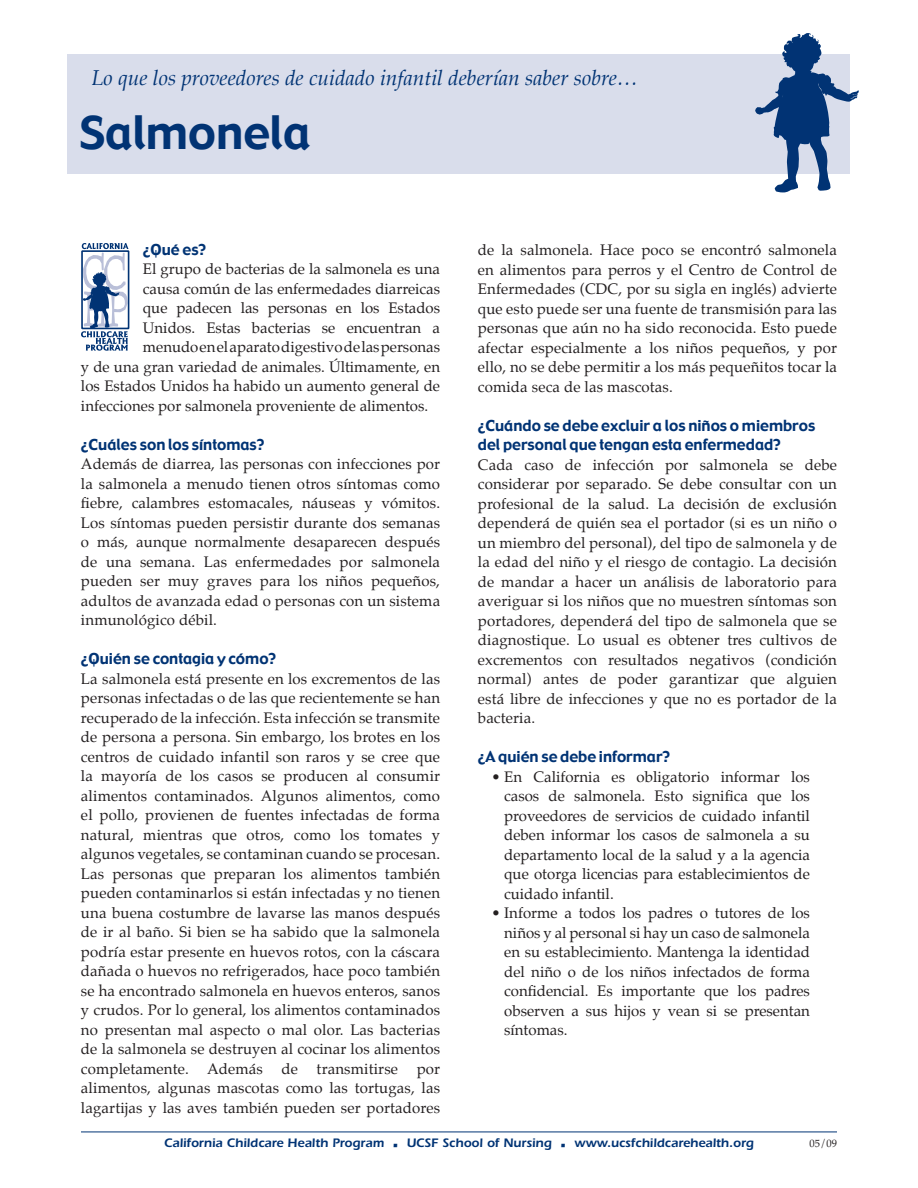
<style>
.page{position:relative;width:918px;height:1188px;background:#fff}
.page>*{position:absolute;margin:0;border:0;box-sizing:border-box;transform-origin:0 0}
.t1{font:45px "Gadget";color:#013374}
.t2{font:italic 21px "Palatino";color:#013374}
.t3{font:15px/19.5px "Palatino";color:#231f20;text-align:justify}
.t4{font:15px/19.5px "Gadget";color:#013374}
.t5{font:600 12.75px "ITC Eras Std";color:#013374}
.t6{font:10.5px "Palatino";color:#231f20}
</style>
<div class="page">
<hr style="left:81px;top:1132px;width:756px;height:1px;background:#013374">
<svg style="left:81px;top:243px;width:48px;height:108px"></svg>
<div style="left:68px;top:54px;width:782px;height:120px;background:#d9ddeb"></div>
<svg style="left:755px;top:33px;width:104px;height:159px"></svg>
<h2 class="t2" style="left:92px;top:61px;width:548px">Lo que los proveedores de cuidado infantil deberían saber sobre…</h2>
<h1 class="t1" style="left:80px;top:104px;width:232px">Salmonela</h1>
<p class="t4" style="left:143px;top:240px;width:65px">¿Qué es?</p>
<p class="t3" style="left:143px;top:260px;width:299px">El grupo de bacterias de la salmonela es una</p>
<p class="t3" style="left:143px;top:279px;width:299px">causa común de las enfermedades diarreicas</p>
<p class="t3" style="left:143px;top:299px;width:299px">que padecen las personas en los Estados</p>
<p class="t3" style="left:143px;top:318px;width:299px">Unidos. Estas bacterias se encuentran a</p>
<p class="t3" style="left:143px;top:338px;width:299px">menudo en el aparato digestivo de las personas</p>
<p class="t3" style="left:81px;top:357px;width:361px">y de una gran variedad de animales. Últimamente, en</p>
<p class="t3" style="left:81px;top:377px;width:361px">los Estados Unidos ha habido un aumento general de</p>
<p class="t3" style="left:81px;top:396px;width:349px">infecciones por salmonela proveniente de alimentos.</p>
<p class="t4" style="left:81px;top:435px;width:185px">¿Cuáles son los síntomas?</p>
<p class="t3" style="left:81px;top:455px;width:361px">Además de diarrea, las personas con infecciones por la salmonela a menudo tienen otros síntomas como fiebre, calambres estomacales, náuseas y vómitos.<br>Los síntomas pueden persistir durante dos semanas o más, aunque normalmente desaparecen después de una semana. Las enfermedades por salmonela pueden ser muy graves para los niños pequeños, adultos de avanzada edad o personas con un sistema inmunológico débil.</p>
<p class="t4" style="left:81px;top:650px;width:197px">¿Quién se contagia y cómo?</p>
<p class="t3" style="left:81px;top:669px;width:361px">La salmonela está presente en los excrementos de las personas infectadas o de las que recientemente se han recuperado de la infección. Esta infección se transmite de persona a persona. Sin embargo, los brotes en los centros de cuidado infantil son raros y se cree que la mayoría de los casos se producen al consumir alimentos contaminados. Algunos alimentos, como el pollo, provienen de fuentes infectadas de forma natural, mientras que otros, como los tomates y algunos vegetales, se contaminan cuando se procesan.<br>Las personas que preparan los alimentos también pueden contaminarlos si están infectadas y no tienen una buena costumbre de lavarse las manos después de ir al baño. Si bien se ha sabido que la salmonela podría estar presente en huevos rotos, con la cáscara dañada o huevos no refrigerados, hace poco también se ha encontrado salmonela en huevos enteros, sanos y crudos. Por lo general, los alimentos contaminados no presentan mal aspecto o mal olor. Las bacterias de la salmonela se destruyen al cocinar los alimentos completamente. Además de transmitirse por alimentos, algunas mascotas como las tortugas, las lagartijas y las aves también pueden ser portadores</p>
<p class="t3" style="left:478px;top:240px;width:361px">de la salmonela. Hace poco se encontró salmonela en alimentos para perros y el Centro de Control de Enfermedades (CDC, por su sigla en inglés) advierte que esto puede ser una fuente de transmisión para las personas que aún no ha sido reconocida. Esto puede afectar especialmente a los niños pequeños, y por ello, no se debe permitir a los más pequeñitos tocar la comida seca de las mascotas.</p>
<p class="t4" style="left:478px;top:416px;width:339px">¿Cuándo se debe excluir a los niños o miembros del personal que tengan esta enfermedad?</p>
<p class="t3" style="left:478px;top:455px;width:361px">Cada caso de infección por salmonela se debe considerar por separado. Se debe consultar con un profesional de la salud. La decisión de exclusión dependerá de quién sea el portador (si es un niño o un miembro del personal), del tipo de salmonela y de la edad del niño y el riesgo de contagio. La decisión de mandar a hacer un análisis de laboratorio para averiguar si los niños que no muestren síntomas son portadores, dependerá del tipo de salmonela que se diagnostique. Lo usual es obtener tres cultivos de excrementos con resultados negativos (condición normal) antes de poder garantizar que alguien está libre de infecciones y que no es portador de la bacteria.</p>
<p class="t4" style="left:478px;top:748px;width:194px">¿A quién se debe informar?</p>
<p class="t3" style="left:504px;top:767px;width:307px;text-indent:-13px">• En California es obligatorio informar los casos de salmonela. Esto significa que los proveedores de servicios de cuidado infantil deben informar los casos de salmonela a su departamento local de la salud y a la agencia que otorga licencias para establecimientos de cuidado infantil.</p>
<p class="t3" style="left:504px;top:903px;width:307px;text-indent:-13px">• Informe a todos los padres o tutores de los niños y al personal si hay un caso de salmonela en su establecimiento. Mantenga la identidad del niño o de los niños infectados de forma confidencial. Es importante que los padres observen a sus hijos y vean si se presentan síntomas.</p>
<p class="t5" style="left:164px;top:1136px;width:591px">California Childcare Health Program <sub>•</sub> UCSF School of Nursing <sub>•</sub> www.ucsfchildcarehealth.org</p>
<p class="t6" style="left:810px;top:1135px;width:29px">05/09</p>
</div>
